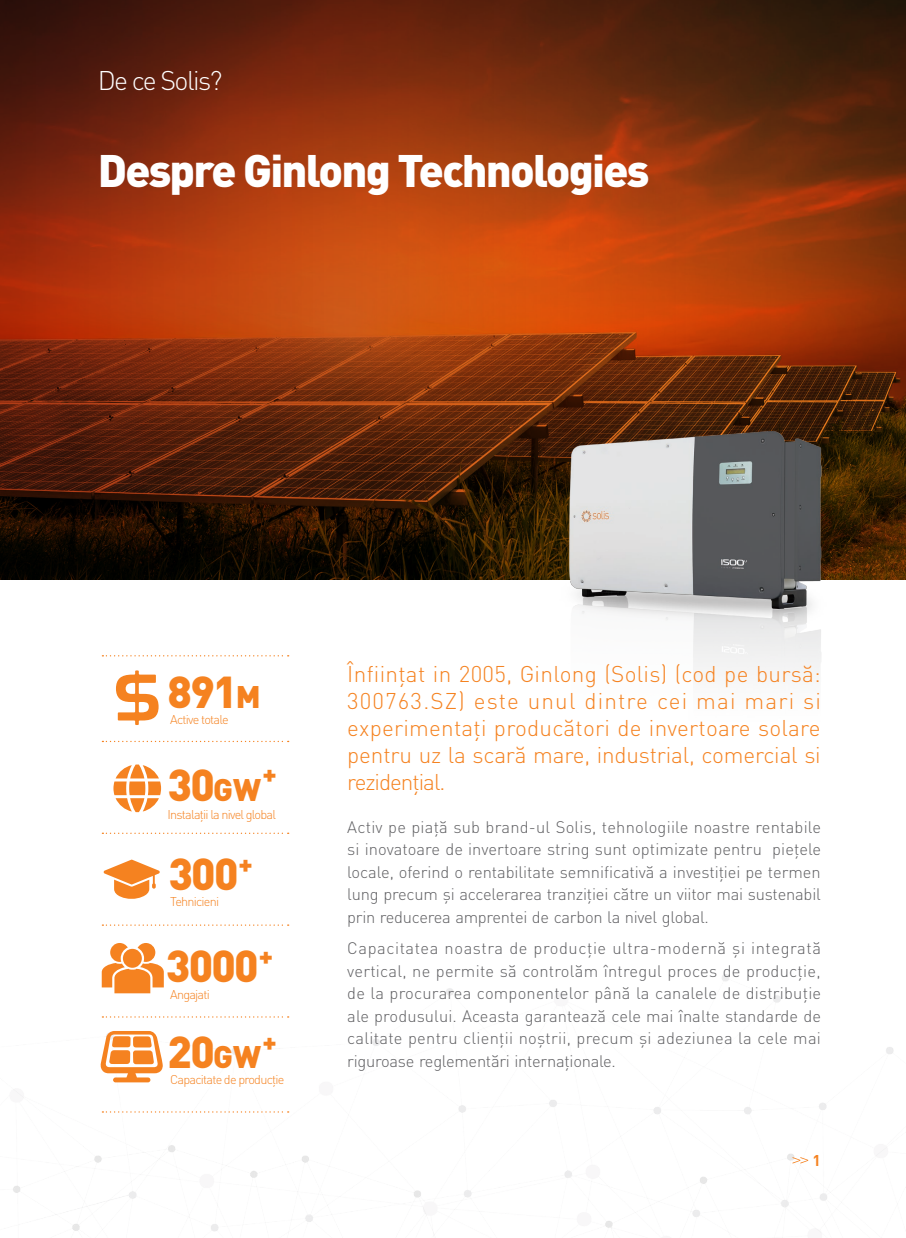
<style>
.page{position:relative;width:906px;height:1238px;background:#fff}
.page>*{position:absolute;margin:0;border:0;box-sizing:border-box;transform-origin:0 0}
.t1{font:900 45px "DIN Pro";letter-spacing:-.04em;color:#fff}
.t2{font:900 44.1px "DIN Pro";letter-spacing:-.04em;color:#f58220}
.t3{font:300 26.7px "DIN Pro";letter-spacing:-.06em;color:#fff}
.t4{font:900 25.65px "DIN Pro";color:#f58220}
.t5{font:300 22.5px/27px "DIN Pro";letter-spacing:-.005em;color:#f58220;text-align:justify}
.t6{font:300 16.5px/22.5px "DIN Pro";letter-spacing:-.015em;color:#5f5f62;text-align:justify}
.t7{font:700 15.45px "DIN Pro";color:#f58220}
.t8{font:300 12.6px "DIN Pro";letter-spacing:-.06em;color:#f58220}
.s1{font-size:30.9px}
</style>
<div class="page">
<img style="left:13px;top:898px;width:881px;height:335px">
<svg style="left:0;top:0;width:906px;height:579px;background:#782c0b"></svg>
<svg style="left:792px;top:1156px;width:16px;height:7px"></svg>
<img style="left:557px;top:431px;width:270px;height:242px">
<svg style="left:102px;top:740px;width:187px;height:2px"></svg>
<svg style="left:102px;top:655px;width:187px;height:1px"></svg>
<svg style="left:102px;top:1111px;width:187px;height:1px"></svg>
<svg style="left:102px;top:832px;width:187px;height:1px"></svg>
<svg style="left:102px;top:924px;width:187px;height:1px"></svg>
<svg style="left:102px;top:1016px;width:187px;height:1px"></svg>
<svg style="left:116px;top:670px;width:43px;height:55px"></svg>
<svg style="left:102px;top:942px;width:62px;height:51px"></svg>
<svg style="left:101px;top:1030px;width:62px;height:52px"></svg>
<svg style="left:104px;top:859px;width:56px;height:39px"></svg>
<svg style="left:113px;top:764px;width:48px;height:48px"></svg>
<h3 class="t3" style="left:98px;top:62px;width:126px">De ce Solis?</h3>
<h1 class="t1" style="left:98px;top:140px;width:553px">Despre Ginlong Technologies</h1>
<h2 class="t2" style="left:168px;top:662px;width:95px">891<span class="s1">M</span></h2>
<p class="t8" style="left:170px;top:711px;width:60px">Active totale</p>
<h2 class="t2" style="left:168px;top:754px;width:95px">30<span class="s1">GW</span></h2>
<h3 class="t4" style="left:263px;top:756px;width:16px">+</h3>
<p class="t8" style="left:168px;top:805px;width:110px">Instalații la nivel global</p>
<h2 class="t2" style="left:168px;top:844px;width:86px">300<sup>+</sup></h2>
<p class="t8" style="left:170px;top:892px;width:51px">Tehnicieni</p>
<h2 class="t2" style="left:166px;top:936px;width:109px">3000<sup>+</sup></h2>
<p class="t8" style="left:170px;top:985px;width:41px">Angajati</p>
<h2 class="t2" style="left:168px;top:1022px;width:95px">20<span class="s1">GW</span></h2>
<h3 class="t4" style="left:263px;top:1024px;width:16px">+</h3>
<p class="t8" style="left:170px;top:1070px;width:116px">Capacitate de producție</p>
<h3 class="t5" style="left:347px;top:659px;width:475px">Înființat in 2005, Ginlong (Solis) (cod pe bursă:<br>300763.SZ) este unul dintre cei mai mari si experimentați producători de invertoare solare pentru uz la scară mare, industrial, comercial si rezidențial.</h3>
<p class="t6" style="left:347px;top:815px;width:475px">Activ pe piață sub brand-ul Solis, tehnologiile noastre rentabile si inovatoare de invertoare string sunt optimizate pentru piețele locale, oferind o rentabilitate semnificativă a investiției pe termen lung precum și accelerarea tranziției către un viitor mai sustenabil prin reducerea amprentei de carbon la nivel global.</p>
<p class="t6" style="left:347px;top:936px;width:475px">Capacitatea noastra de producție ultra-modernă și integrată vertical, ne permite să controlăm întregul proces de producție, de la procurarea componentelor până la canalele de distribuție ale produsului. Aceasta garantează cele mai înalte standarde de calitate pentru clienții noștrii, precum și adeziunea la cele mai riguroase reglementări internaționale.</p>
<p class="t7" style="left:812px;top:1149px;width:10px">1</p>
</div>
